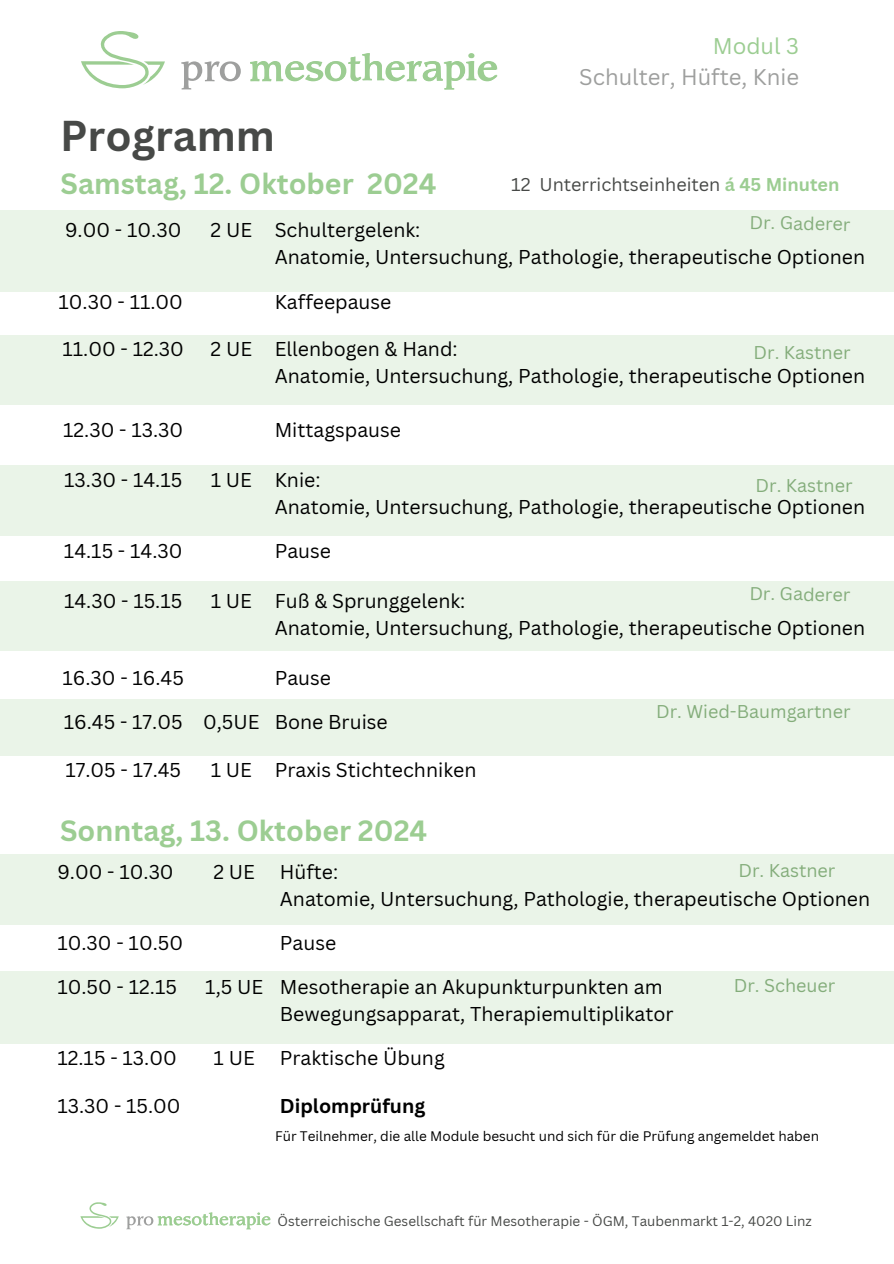
<style>
.page{position:relative;width:894px;height:1264px;background:#fff}
.page>*{position:absolute;margin:0;border:0;box-sizing:border-box;transform-origin:0 0}
.t1{font:700 42px "Canva Sans";color:#474947}
.t2{font:700 28.5px "Canva Sans";color:#9ccd92}
.t3{font:22.05px/30.3px "Canva Sans";color:#9e9f9e;text-align:right}
.t4{font:19.5px "Canva Sans";color:#000}
.t5{font:700 19.5px "Canva Sans";color:#000}
.t6{font:18px "Canva Sans";color:#84ad7b}
.t7{font:18px "Canva Sans";color:#474947}
.t8{font:13.5px "Canva Sans";color:#474947}
.t9{font:13.5px "Canva Sans";color:#000}
.s1{color:#9ccd92}
.s2{font-weight:700;color:#9ccd92}
</style>
<div class="page">
<div style="left:0;top:210px;width:893px;height:82px;background:#eaf4e8"></div>
<div style="left:0;top:335px;width:893px;height:69px;background:#eaf4e8"></div>
<div style="left:0;top:581px;width:893px;height:69px;background:#eaf4e8"></div>
<div style="left:0;top:465px;width:893px;height:71px;background:#eaf4e8"></div>
<div style="left:0;top:854px;width:893px;height:70px;background:#eaf4e8"></div>
<div style="left:0;top:971px;width:893px;height:72px;background:#eaf4e8"></div>
<div style="left:0;top:698px;width:893px;height:57px;background:#eaf4e8"></div>
<svg style="left:250px;top:53px;width:247px;height:36px"></svg>
<svg style="left:181px;top:61px;width:60px;height:28px"></svg>
<svg style="left:81px;top:31px;width:84px;height:57px"></svg>
<svg style="left:126px;top:1212px;width:144px;height:17px"></svg>
<svg style="left:80px;top:1202px;width:39px;height:26px"></svg>
<p class="t3" style="left:579px;top:31px;width:221px"><span class="s1">Modul 3<br></span>Schulter, Hüfte, Knie</p>
<p class="t1" style="left:60px;top:106px;width:216px">Programm</p>
<p class="t2" style="left:60px;top:163px;width:377px">Samstag, 12. Oktober 2024</p>
<p class="t7" style="left:511px;top:172px;width:330px">12 Unterrichtseinheiten <span class="s2">á 45 Minuten</span></p>
<p class="t6" style="left:749px;top:210px;width:102px;rotate:1deg">Dr. Gaderer</p>
<p class="t4" style="left:65px;top:216px;width:118px">9.00 - 10.30</p>
<h3 class="t4" style="left:210px;top:216px;width:43px">2 UE</h3>
<h1 class="t4" style="left:274px;top:216px;width:147px">Schultergelenk:</h1>
<h2 class="t4" style="left:274px;top:243px;width:591px">Anatomie, Untersuchung, Pathologie, therapeutische Optionen</h2>
<h4 class="t4" style="left:58px;top:288px;width:126px">10.30 - 11.00</h4>
<h4 class="t4" style="left:274px;top:288px;width:118px">Kaffeepause</h4>
<p class="t4" style="left:62px;top:335px;width:123px">11.00 - 12.30</p>
<p class="t4" style="left:210px;top:335px;width:43px">2 UE</p>
<p class="t4" style="left:274px;top:335px;width:184px">Ellenbogen &amp; Hand:</p>
<p class="t4" style="left:274px;top:362px;width:591px">Anatomie, Untersuchung, Pathologie, therapeutische Optionen</p>
<p class="t4" style="left:63px;top:416px;width:121px">12.30 - 13.30</p>
<p class="t4" style="left:274px;top:416px;width:128px">Mittagspause</p>
<p class="t4" style="left:64px;top:466px;width:119px">13.30 - 14.15</p>
<p class="t4" style="left:211px;top:466px;width:43px">1 UE</p>
<p class="t4" style="left:274px;top:466px;width:47px">Knie:</p>
<p class="t4" style="left:274px;top:493px;width:591px">Anatomie, Untersuchung, Pathologie, therapeutische Optionen</p>
<p class="t4" style="left:64px;top:537px;width:120px">14.15 - 14.30</p>
<p class="t4" style="left:274px;top:537px;width:58px">Pause</p>
<p class="t4" style="left:64px;top:587px;width:120px">14.30 - 15.15</p>
<p class="t4" style="left:211px;top:587px;width:43px">1 UE</p>
<p class="t4" style="left:274px;top:587px;width:192px">Fuß &amp; Sprunggelenk:</p>
<p class="t4" style="left:274px;top:614px;width:591px">Anatomie, Untersuchung, Pathologie, therapeutische Optionen</p>
<p class="t4" style="left:62px;top:664px;width:123px">16.30 - 16.45</p>
<p class="t4" style="left:274px;top:664px;width:58px">Pause</p>
<p class="t4" style="left:64px;top:708px;width:120px">16.45 - 17.05</p>
<p class="t4" style="left:203px;top:708px;width:58px">0,5UE</p>
<p class="t4" style="left:274px;top:708px;width:115px">Bone Bruise</p>
<p class="t4" style="left:65px;top:755px;width:117px">17.05 - 17.45</p>
<p class="t4" style="left:211px;top:755px;width:43px">1 UE</p>
<p class="t4" style="left:274px;top:755px;width:203px">Praxis Stichtechniken</p>
<p class="t6" style="left:753px;top:339px;width:98px">Dr. Kastner</p>
<p class="t6" style="left:755px;top:472px;width:98px">Dr. Kastner</p>
<p class="t6" style="left:749px;top:580px;width:102px;rotate:1deg">Dr. Gaderer</p>
<h4 class="t6" style="left:656px;top:698px;width:196px">Dr. Wied-Baumgartner</h4>
<p class="t2" style="left:60px;top:810px;width:368px">Sonntag, 13. Oktober 2024</p>
<p class="t4" style="left:57px;top:858px;width:118px">9.00 - 10.30</p>
<p class="t4" style="left:213px;top:858px;width:43px">2 UE</p>
<p class="t4" style="left:280px;top:858px;width:60px">Hüfte:</p>
<p class="t4" style="left:280px;top:885px;width:591px">Anatomie, Untersuchung, Pathologie, therapeutische Optionen</p>
<p class="t4" style="left:57px;top:929px;width:127px">10.30 - 10.50</p>
<p class="t4" style="left:280px;top:929px;width:58px">Pause</p>
<h4 class="t4" style="left:57px;top:973px;width:121px">10.50 - 12.15</h4>
<h4 class="t4" style="left:205px;top:973px;width:59px">1,5 UE</h4>
<h4 class="t4" style="left:280px;top:973px;width:384px">Mesotherapie an Akupunkturpunkten am</h4>
<h4 class="t4" style="left:280px;top:1000px;width:395px">Bewegungsapparat, Therapiemultiplikator</h4>
<h2 class="t4" style="left:57px;top:1044px;width:121px">12.15 - 13.00</h2>
<p class="t4" style="left:213px;top:1044px;width:43px">1 UE</p>
<p class="t4" style="left:280px;top:1044px;width:166px">Praktische Übung</p>
<p class="t4" style="left:57px;top:1092px;width:125px">13.30 - 15.00</p>
<p class="t5" style="left:280px;top:1092px;width:147px">Diplomprüfung</p>
<h4 class="t6" style="left:738px;top:858px;width:98px">Dr. Kastner</h4>
<p class="t6" style="left:733px;top:972px;width:103px">Dr. Scheuer</p>
<p class="t9" style="left:275px;top:1126px;width:545px">Für Teilnehmer, die alle Module besucht und sich für die Prüfung angemeldet haben</p>
<p class="t8" style="left:277px;top:1211px;width:535px">Österreichische Gesellschaft für Mesotherapie - ÖGM, Taubenmarkt 1-2, 4020 Linz</p>
</div>
